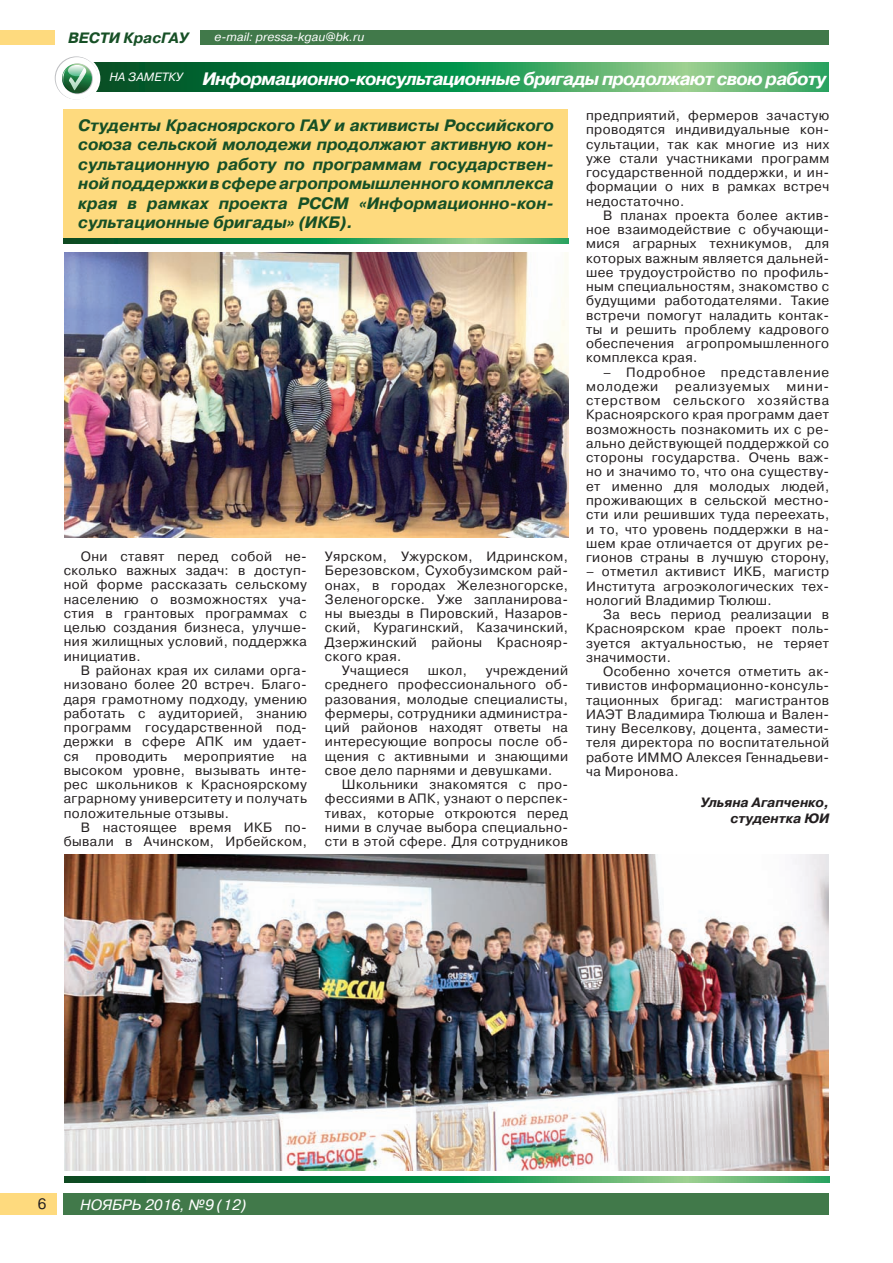
<style>
.page{position:relative;width:893px;height:1263px;background:#fff}
.page>*{position:absolute;margin:0;border:0;box-sizing:border-box;transform-origin:0 0}
.t1{font:italic 700 18px "Pragmatica C";letter-spacing:-.04em;color:#fff}
.t2{font:italic 700 16.5px/19.5px "Pragmatica C";color:#175026;text-align:justify}
.t3{font:italic 15px "Pragmatica C";color:#fff}
.t4{font:italic 700 15px "Pragmatica C";color:#175026}
.t5{font:15px "Pragmatica C";color:#231f20}
.t6{font:13.5px/14.2px "Pragmatica C";letter-spacing:.03em;color:#231f20;text-align:justify}
.t7{font:13.5px/14.2px "Pragmatica C";letter-spacing:.06em;color:#231f20}
.t8{font:italic 700 13.5px/16.5px "Pragmatica C";color:#231f20;text-align:right}
.t9{font:italic 12px "Pragmatica C";color:#fff}
</style>
<div class="page">
<div style="left:64px;top:1194px;width:765px;height:21px;background:#41794a"></div>
<div style="left:0;top:1194px;width:56px;height:21px;background:#feda7e"></div>
<div style="left:200px;top:30px;width:629px;height:15px;background:#41794a"></div>
<div style="left:1px;top:30px;width:54px;height:15px;background:#feda7e"></div>
<svg style="left:65px;top:1177px;width:765px;height:6px;background:#2c8f51"></svg>
<div style="left:64px;top:110px;width:504px;height:130px;background:#feda7e"></div>
<svg style="left:64px;top:238px;width:504px;height:6px;background:#2c8f51"></svg>
<svg style="left:98px;top:62px;width:730px;height:29px;background:#2d9254"></svg>
<div style="left:54px;top:55px;width:46px;height:47px;background:#fff;border-radius:50%"></div>
<svg style="left:55px;top:56px;width:43px;height:44px"></svg>
<img style="left:64px;top:855px;width:764px;height:316px">
<img style="left:65px;top:253px;width:503px;height:285px">
<p class="t4" style="left:68px;top:29px;width:122px">ВЕСТИ КрасГАУ</p>
<p class="t9" style="left:214px;top:31px;width:151px">e-mail: pressa-kgau@bk.ru</p>
<h1 class="t1" style="left:109px;top:68px;width:718px"><sup>НА</sup> <sup>ЗАМЕТКУ</sup> Информационно-консультационные бригады продолжают свою работу</h1>
<p class="t2" style="left:78px;top:115px;width:477px">Студенты Красноярского ГАУ и активисты Российского союза сельской молодежи продолжают активную кон&shy;сультационную работу по программам государствен&shy;ной поддержки в сфере агропромышленного комплекса края в рамках проекта РССМ «Информационно-кон&shy;сультационные бригады» (ИКБ).</p>
<p class="t6" style="left:64px;top:549px;width:245px;text-indent:17px">Они ставят перед собой не&shy;сколько важных задач: в доступ&shy;ной форме рассказать сельскому населению о возможностях уча&shy;стия в грантовых программах с целью создания бизнеса, улучше&shy;ния жилищных условий, поддержка инициатив.</p>
<p class="t6" style="left:64px;top:663px;width:245px;text-indent:17px">В районах края их силами орга&shy;низовано более 20 встреч. Благо&shy;даря грамотному подходу, умению работать с аудиторией, знанию программ государственной под&shy;держки в сфере АПК им удает&shy;ся проводить мероприятие на высоком уровне, вызывать инте&shy;рес школьников к Красноярскому аграрному университету и получать положительные отзывы.</p>
<p class="t6" style="left:64px;top:820px;width:245px;text-align:right">В настоящее время ИКБ по&shy;бывали в Ачинском, Ирбейском,</p>
<p class="t6" style="left:325px;top:549px;width:245px">Уярском, Ужурском, Идринском,</p>
<p class="t6" style="left:325px;top:564px;width:245px">Березовском, Сухобузимском рай-</p>
<p class="t6" style="left:325px;top:578px;width:245px">онах, в городах Железногорске,</p>
<p class="t6" style="left:325px;top:592px;width:245px">Зеленогорске. Уже запланирова-</p>
<p class="t6" style="left:325px;top:606px;width:245px">ны выезды в Пировский, Назаров-</p>
<p class="t6" style="left:325px;top:621px;width:245px">ский, Курагинский, Казачинский,</p>
<p class="t6" style="left:325px;top:635px;width:245px">Дзержинский районы Краснояр-</p>
<p class="t6" style="left:325px;top:649px;width:78px">ского края.</p>
<p class="t6" style="left:342px;top:663px;width:69px">Учащиеся</p>
<p class="t6" style="left:428px;top:663px;width:41px">школ,</p>
<p class="t6" style="left:325px;top:663px;width:245px;text-indent:161px">учреждений среднего профессионального об&shy;разования, молодые специалисты, фермеры, сотрудники администра&shy;ций районов находят ответы на интересующие вопросы после об&shy;щения с активными и знающими свое дело парнями и девушками.</p>
<p class="t6" style="left:325px;top:777px;width:245px;text-indent:17px">Школьники знакомятся с про&shy;фессиями в АПК, узнают о перспек&shy;тивах, которые откроются перед ними в случае выбора специально&shy;сти в этой сфере. Для сотрудников</p>
<p class="t6" style="left:586px;top:108px;width:245px">предприятий, фермеров зачастую проводятся индивидуальные кон&shy;сультации, так как многие из них уже стали участниками программ государственной поддержки, и ин&shy;формации о них в рамках встреч недостаточно.</p>
<p class="t6" style="left:586px;top:208px;width:245px;text-indent:17px">В планах проекта более актив&shy;ное взаимодействие с обучающи&shy;мися аграрных техникумов, для которых важным является дальней&shy;шее трудоустройство по профиль&shy;ным специальностям, знакомство с будущими работодателями. Такие встречи помогут наладить контак&shy;ты и решить проблему кадрового обеспечения агропромышленного комплекса края.</p>
<p class="t7" style="left:586px;top:365px;width:245px;text-indent:17px">– Подробное представление молодежи</p>
<p class="t7" style="left:675px;top:379px;width:96px">реализуемых</p>
<p class="t6" style="left:586px;top:379px;width:245px;text-indent:201px">мини&shy;стерством сельского хозяйства Красноярского края программ дает возможность познакомить их с ре&shy;ально действующей поддержкой со стороны государства. Очень важ&shy;но и значимо то, что она существу&shy;ет именно для молодых людей, проживающих в сельской местно&shy;сти или решивших туда переехать, и то, что уровень поддержки в на&shy;шем крае отличается от других ре&shy;гионов страны в лучшую сторону,</p>
<p class="t6" style="left:586px;top:565px;width:245px">– отметил активист ИКБ, магистр Института агроэкологических тех&shy;нологий Владимир Тюлюш.</p>
<p class="t6" style="left:586px;top:607px;width:245px;text-indent:17px">За весь период реализации в Красноярском крае проект поль&shy;зуется актуальностью, не теряет значимости.</p>
<p class="t6" style="left:586px;top:664px;width:245px;text-indent:17px">Особенно хочется отметить ак&shy;тивистов информационно-консуль&shy;тационных бригад: магистрантов ИАЭТ Владимира Тюлюша и Вален&shy;тину Веселкову, доцента, замести&shy;теля директора по воспитательной работе ИММО Алексея Геннадьеви&shy;ча Миронова.</p>
<p class="t8" style="left:700px;top:794px;width:130px">Ульяна Агапченко, студентка ЮИ</p>
<p class="t5" style="left:38px;top:1196px;width:10px">6</p>
<p class="t3" style="left:80px;top:1196px;width:168px">НОЯБРЬ 2016, №9 (12)</p>
</div>
